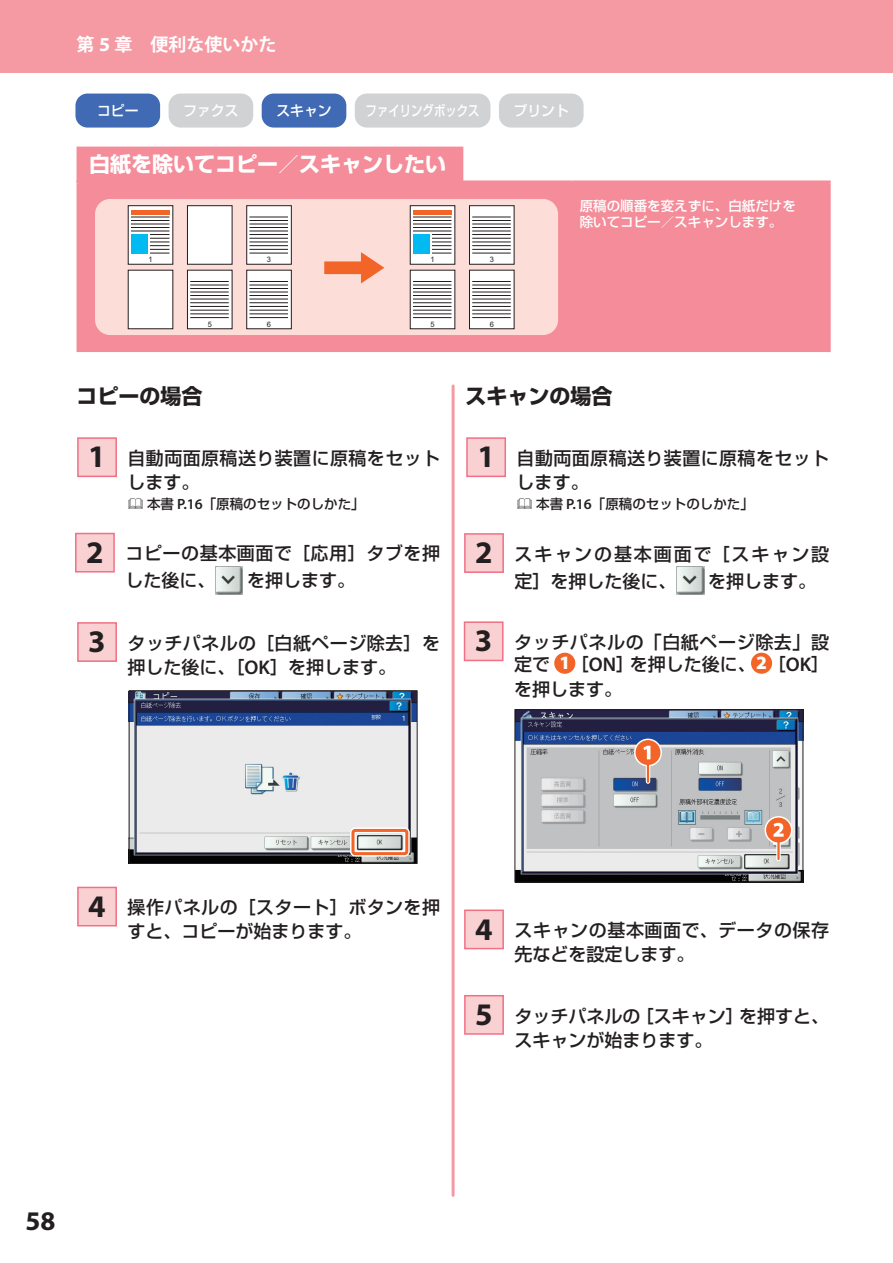
<style>
.page{position:relative;width:893px;height:1263px;background:#fff}
.page>*{position:absolute;margin:0;border:0;box-sizing:border-box;transform-origin:0 0}
.t1{font:700 31.5px "Myriad Pro";color:#231f20}
._99_nomble_L{font:700 27px "Myriad Pro";color:#231f20}
._20_table_title{font:700 21px "Shin Go Pro";color:#fff}
._01_L3{font:700 21px "Shin Go Pro";color:#231f20}
.t2{font:900 18.9px "Myriad Pro";color:#fff}
._11_list_L{font:500 18px/24px "Shin Go Pro";letter-spacing:.025em;color:#231f20}
._11_list_L-2{font:500 18px/24px "Shin Go Pro";color:#231f20}
._11_list_L-3{font:500 18px/27px "Shin Go Pro";letter-spacing:.105em;color:#231f20}
.t3{font:700 18px "Koz Go Pro";color:#fff}
._02_category{font:500 14.25px "Shin Go Pro";color:#fff}
._02_category-2{font:500 14.25px "Shin Go Pro";color:#fff;scale:.8 1}
._10_body_M9{font:500 13.5px "Shin Go Pro";color:#231f20}
._20_table_body_ex{font:500 13.5px/16.5px "Shin Go Pro";color:#fff}
.t4{font:7.5px "Arial";color:#231f20}
.s1{font-family:"Myriad Pro";font-size:19.8px}
.s2{font-family:"Myriad Pro";font-weight:600;font-size:14.85px}
.s3{font-family:"Myriad Pro";font-weight:600;font-size:19.8px}
</style>
<div class="page">
<div style="left:0;top:0;width:893px;height:72px;background:#f59aa3"></div>
<div style="left:499px;top:94px;width:85px;height:34px;background:#d1d2d4;border-radius:12px"></div>
<div style="left:75px;top:94px;width:85px;height:34px;background:#406ab4;border-radius:12px"></div>
<div style="left:169px;top:94px;width:84px;height:34px;background:#d1d2d4;border-radius:12px"></div>
<div style="left:262px;top:94px;width:84px;height:34px;background:#406ab4;border-radius:12px"></div>
<div style="left:355px;top:94px;width:135px;height:34px;background:#d1d2d4;border-radius:12px"></div>
<div style="left:77px;top:147px;width:386px;height:36px;background:#f48d99"></div>
<div style="left:80px;top:183px;width:748px;height:169px;background:#f48d99"></div>
<hr style="left:77px;top:183px;width:3px;height:169px;background:#f48d99">
<hr style="left:77px;top:180px;width:494px;height:3px;background:#f48d99">
<hr style="left:571px;top:180px;width:260px;height:3px;background:#f48d99">
<hr style="left:828px;top:183px;width:3px;height:169px;background:#f48d99">
<div style="left:95px;top:199px;width:463px;height:136px;background:#fcddd7;border-radius:15px"></div>
<div style="left:128px;top:205px;width:45px;height:60px;background:#fff;border:1px solid #231f20"></div>
<div style="left:131px;top:210px;width:38px;height:5px;background:#f26428"></div>
<hr style="left:131px;top:217px;width:38px;height:1px;background:#231f20">
<hr style="left:131px;top:220px;width:38px;height:1px;background:#231f20">
<hr style="left:131px;top:224px;width:38px;height:1px;background:#231f20">
<hr style="left:131px;top:227px;width:38px;height:1px;background:#231f20">
<hr style="left:131px;top:231px;width:38px;height:1px;background:#231f20">
<div style="left:131px;top:234px;width:17px;height:19px;background:#00baf1"></div>
<svg style="left:150px;top:234px;width:19px;height:20px"></svg>
<div style="left:187px;top:205px;width:45px;height:60px;background:#fff;border:1px solid #231f20"></div>
<div style="left:128px;top:270px;width:45px;height:59px;background:#fff"></div>
<svg style="left:187px;top:269px;width:46px;height:60px;background:#cdcbcb"></svg>
<svg style="left:246px;top:205px;width:46px;height:124px;background:#cecccb"></svg>
<div style="left:410px;top:205px;width:45px;height:60px;background:#fff;border:1px solid #231f20"></div>
<div style="left:413px;top:210px;width:38px;height:5px;background:#f26428"></div>
<hr style="left:413px;top:217px;width:38px;height:1px;background:#231f20">
<hr style="left:413px;top:220px;width:38px;height:1px;background:#231f20">
<hr style="left:413px;top:224px;width:38px;height:1px;background:#231f20">
<hr style="left:413px;top:227px;width:38px;height:1px;background:#231f20">
<hr style="left:413px;top:231px;width:38px;height:1px;background:#231f20">
<div style="left:413px;top:234px;width:17px;height:19px;background:#00baf1"></div>
<svg style="left:432px;top:234px;width:19px;height:20px"></svg>
<svg style="left:409px;top:269px;width:47px;height:60px;background:#cecccc"></svg>
<svg style="left:469px;top:205px;width:46px;height:124px;background:#cecbcb"></svg>
<svg style="left:324px;top:252px;width:60px;height:31px"></svg>
<img style="left:215px;top:566px;width:28px;height:28px">
<div style="left:76px;top:533px;width:38px;height:39px;background:#fad1d2"></div>
<div style="left:75px;top:533px;width:40px;height:39px;border:2px solid #f17085"></div>
<div style="left:78px;top:623px;width:38px;height:38px;background:#fad1d2"></div>
<div style="left:77px;top:622px;width:40px;height:40px;border:2px solid #f17085"></div>
<img style="left:676px;top:567px;width:28px;height:27px">
<div style="left:465px;top:534px;width:38px;height:38px;background:#fad1d2"></div>
<div style="left:464px;top:533px;width:40px;height:40px;border:2px solid #f17085"></div>
<div style="left:554px;top:653px;width:21px;height:21px;background:#f26428;border-radius:50%"></div>
<div style="left:751px;top:653px;width:21px;height:21px;background:#f26428;border-radius:50%"></div>
<div style="left:464px;top:622px;width:39px;height:38px;background:#fad1d2"></div>
<div style="left:464px;top:621px;width:40px;height:40px;border:2px solid #f17085"></div>
<img style="left:131px;top:692px;width:285px;height:170px">
<div style="left:129px;top:690px;width:289px;height:174px;border:1px solid #231f20"></div>
<div style="left:350px;top:827px;width:60px;height:30px;border:6px solid #fff;border-radius:2px"></div>
<div style="left:351px;top:829px;width:57px;height:26px;border:3px solid #f26428;border-radius:2px"></div>
<img style="left:516px;top:711px;width:287px;height:172px">
<div style="left:514px;top:709px;width:289px;height:173px;border:1px solid #231f20"></div>
<div style="left:765px;top:816px;width:27px;height:28px;border:4px solid #fff;border-radius:50%"></div>
<svg style="left:776px;top:842px;width:5px;height:17px"></svg>
<hr style="left:777px;top:830px;width:3px;height:29px;background:#f26428">
<div style="left:767px;top:818px;width:23px;height:24px;background:#f26428;border-radius:50%"></div>
<div style="left:766px;top:818px;width:25px;height:24px;border:2px solid #f26428;border-radius:50%"></div>
<svg style="left:773px;top:823px;width:11px;height:14px"></svg>
<div style="left:634px;top:739px;width:28px;height:27px;border:4px solid #fff;border-radius:50%"></div>
<hr style="left:646px;top:752px;width:4px;height:30px;background:#fdece5">
<hr style="left:647px;top:752px;width:2px;height:30px;background:#f26428">
<div style="left:636px;top:741px;width:24px;height:23px;background:#f26428;border-radius:50%"></div>
<div style="left:636px;top:740px;width:24px;height:25px;border:2px solid #f26428;border-radius:50%"></div>
<svg style="left:643px;top:746px;width:7px;height:13px"></svg>
<div style="left:78px;top:887px;width:38px;height:39px;background:#fad1d2"></div>
<div style="left:77px;top:887px;width:40px;height:39px;border:2px solid #f17085"></div>
<div style="left:465px;top:910px;width:38px;height:38px;background:#fad1d2"></div>
<div style="left:464px;top:909px;width:40px;height:40px;border:2px solid #f17085"></div>
<hr style="left:452px;top:386px;width:3px;height:809px;background:#f59aa3">
<div style="left:78px;top:438px;width:38px;height:38px;background:#fad1d2"></div>
<div style="left:77px;top:437px;width:40px;height:40px;border:2px solid #f17085"></div>
<div style="left:467px;top:438px;width:38px;height:38px;background:#fad1d2"></div>
<div style="left:466px;top:437px;width:40px;height:40px;border:2px solid #f17085"></div>
<div style="left:465px;top:996px;width:38px;height:38px;background:#fad1d2"></div>
<div style="left:464px;top:995px;width:40px;height:40px;border:2px solid #f17085"></div>
<p class="t3" style="left:77px;top:33px;width:201px">第 <span class="s1">5</span> 章　便利な使いかた</p>
<p class="_02_category" style="left:97px;top:99px;width:43px">コピー</p>
<p class="_02_category" style="left:183px;top:99px;width:57px">ファクス</p>
<p class="_02_category" style="left:276px;top:99px;width:57px">スキャン</p>
<p class="_02_category-2" style="left:366px;top:99px;width:144px">ファイリングボックス</p>
<p class="_02_category" style="left:514px;top:99px;width:57px">プリント</p>
<p class="_20_table_title" style="left:89px;top:147px;width:358px">白紙を除いてコピー／スキャンしたい</p>
<p class="t4" style="left:148px;top:254px;width:6px">1</p>
<p class="t4" style="left:267px;top:254px;width:6px">3</p>
<p class="t4" style="left:430px;top:254px;width:6px">1</p>
<p class="t4" style="left:490px;top:254px;width:6px">3</p>
<p class="_20_table_body_ex" style="left:580px;top:196px;width:218px">原稿の順番を変えずに、白紙だけを除いてコピー／スキャンします。</p>
<p class="t4" style="left:208px;top:319px;width:6px">5</p>
<p class="t4" style="left:267px;top:319px;width:6px">6</p>
<p class="t4" style="left:430px;top:319px;width:6px">5</p>
<p class="t4" style="left:490px;top:319px;width:6px">6</p>
<p class="_01_L3" style="left:77px;top:379px;width:128px">コピーの場合</p>
<p class="_01_L3" style="left:466px;top:379px;width:148px">スキャンの場合</p>
<p class="t1" style="left:88px;top:436px;width:19px">1</p>
<p class="_11_list_L" style="left:517px;top:444px;width:314px">自動両面原稿送り装置に原稿をセットします。</p>
<p class="_10_body_M9" style="left:536px;top:493px;width:219px">本書 <span class="s2">P.16</span>「原稿のセットのしかた」</p>
<p class="t1" style="left:477px;top:436px;width:19px">1</p>
<p class="_11_list_L" style="left:128px;top:444px;width:314px">自動両面原稿送り装置に原稿をセットします。</p>
<p class="_10_body_M9" style="left:147px;top:493px;width:219px">本書 <span class="s2">P.16</span>「原稿のセットのしかた」</p>
<p class="t1" style="left:86px;top:532px;width:19px">2</p>
<p class="t1" style="left:88px;top:621px;width:19px">3</p>
<p class="_11_list_L" style="left:125px;top:538px;width:316px;line-height:27px">コピーの基本画面で［応用］タブを押した後に、</p>
<p class="_11_list_L" style="left:247px;top:566px;width:109px">を押します。</p>
<p class="_11_list_L" style="left:128px;top:629px;width:314px">タッチパネルの［白紙ページ除去］を押した後に、［<span class="s3">OK</span>］を押します。</p>
<p class="t1" style="left:475px;top:532px;width:19px">2</p>
<p class="t1" style="left:475px;top:620px;width:19px">3</p>
<p class="_11_list_L-3" style="left:514px;top:538px;width:316px">スキャンの基本画面で［スキャン設定］を押した後に、</p>
<p class="_11_list_L" style="left:708px;top:567px;width:110px">を押します。</p>
<p class="_11_list_L" style="left:514px;top:629px;width:316px;line-height:22.4px">タッチパネルの「白紙ページ除去」設定で</p>
<p class="t2" style="left:559px;top:650px;width:12px">1</p>
<p class="_11_list_L" style="left:571px;top:650px;width:186px">［<span class="s3">ON</span>］を押した後に、</p>
<p class="t2" style="left:756px;top:650px;width:12px">2</p>
<p class="_11_list_L" style="left:768px;top:650px;width:63px">［<span class="s3">OK</span>］</p>
<p class="_11_list_L" style="left:514px;top:674px;width:109px">を押します。</p>
<p class="t1" style="left:88px;top:885px;width:19px">4</p>
<p class="_11_list_L" style="left:128px;top:893px;width:314px">操作パネルの［スタート］ボタンを押すと、コピーが始まります。</p>
<p class="t1" style="left:475px;top:908px;width:19px">4</p>
<p class="t1" style="left:475px;top:994px;width:19px">5</p>
<p class="_11_list_L" style="left:514px;top:916px;width:316px">スキャンの基本画面で、データの保存先などを設定します。</p>
<p class="_11_list_L-2" style="left:514px;top:1001px;width:316px">タッチパネルの［スキャン］を押すと、スキャンが始まります。</p>
<p class="_99_nomble_L" style="left:26px;top:1203px;width:31px">58</p>
</div>
